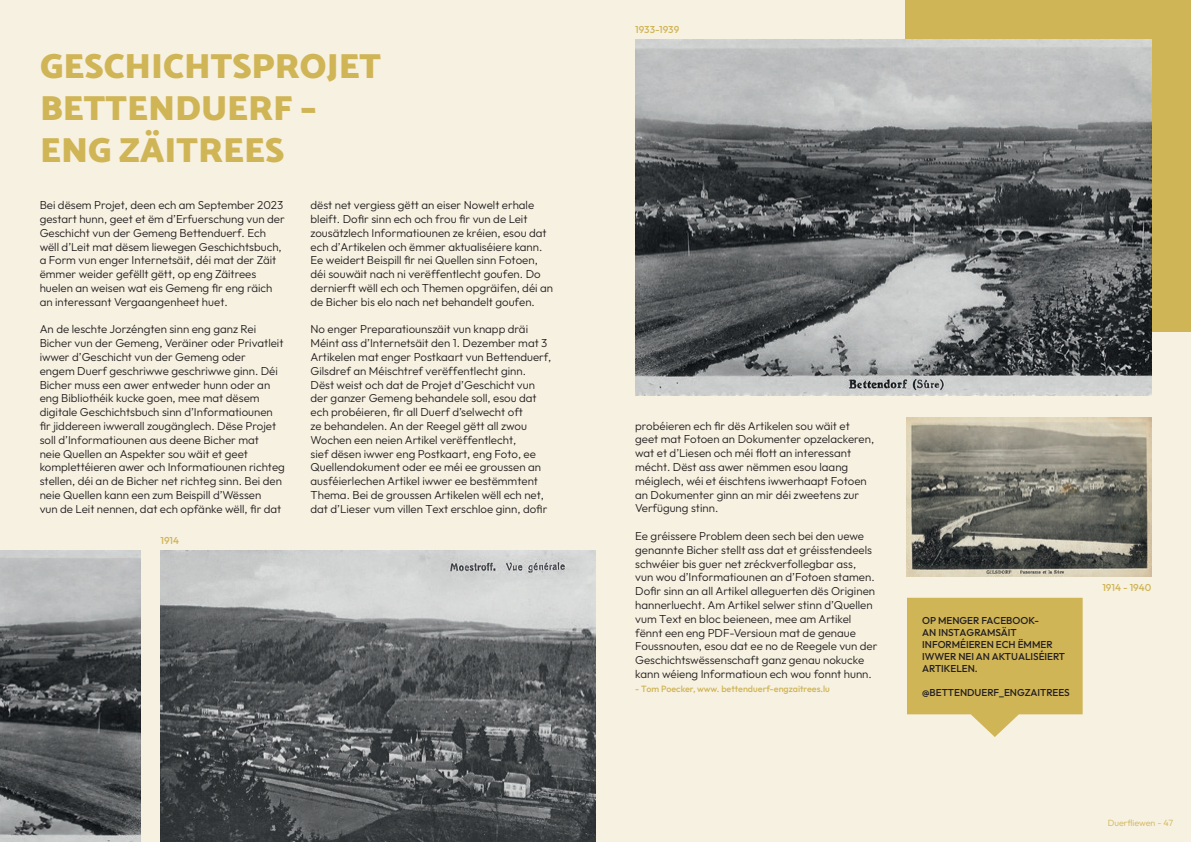
<style>
.page{position:relative;width:1191px;height:842px;background:#fff}
.page>*{position:absolute;margin:0;border:0;box-sizing:border-box;transform-origin:0 0}
.t1{font:900 35px/42px "Catamaran";color:#d0b557}
.t2{font:100 11.5px/13.8px "Outfit";color:#231f20}
.t3{font:100 10px/12px "Outfit";color:#231f20}
.t4{font:100 10px "Outfit";color:#d0b557}
.t5{font:100 9px "Outfit";color:#d0b557}
</style>
<div class="page">
<div style="left:595px;top:0;width:596px;height:842px;background:#f7f1e1"></div>
<div style="left:0;top:0;width:595px;height:842px;background:#f7f1e1"></div>
<div style="left:905px;top:0;width:286px;height:332px;background:#d0b557"></div>
<img style="left:0;top:551px;width:141px;height:291px">
<img style="left:160px;top:551px;width:435px;height:291px">
<svg style="left:907px;top:598px;width:175px;height:139px;background:#d5bd6a"></svg>
<img style="left:906px;top:418px;width:245px;height:158px">
<img style="left:635px;top:40px;width:516px;height:355px">
<p class="t1" style="left:40px;top:45px;width:342px">GESCHICHTSPROJET<br>BETTENDUERF –</p>
<p class="t1" style="left:40px;top:129px;width:245px">ENG ZÄITREES</p>
<p class="t2" style="left:40px;top:198px;width:247px">Bei dësem Projet, deen ech am September 2023 gestart hunn, geet et ëm d’Erfuerschung vun der Geschicht vun der Gemeng Bettenduerf. Ech wëll d’Leit mat dësem liewegen Geschichtsbuch, a Form vun enger Internetsäit, déi mat der Zäit ëmmer weider gefëllt gëtt, op eng Zäitrees huelen an weisen wat eis Gemeng fir eng räich an interessant Vergaangenheet huet.</p>
<p class="t2" style="left:40px;top:323px;width:247px">An de leschte Jorzéngten sinn eng ganz Rei Bicher vun der Gemeng, Veräiner oder Privatleit iwwer d’Geschicht vun der Gemeng oder<br>engem Duerf geschriwwe geschriwwe ginn. Déi Bicher muss een awer entweder hunn oder an eng Bibliothéik kucke goen, mee mat dësem digitale Geschichtsbuch sinn d’Informatiounen fir jiddereen iwwerall zougänglech. Dëse Projet soll d’Informatiounen aus deene Bicher mat<br>neie Quellen an Aspekter sou wäit et geet komplettéieren awer och Informatiounen richteg stellen, déi an de Bicher net richteg sinn. Bei den neie Quellen kann een zum Beispill d’Wëssen<br>vun de Leit nennen, dat ech opfänke wëll, fir dat</p>
<p class="t4" style="left:160px;top:535px;width:20px">1914</p>
<p class="t2" style="left:310px;top:198px;width:244px">dëst net vergiess gëtt an eiser Nowelt erhale bleift. Dofir sinn ech och frou fir vun de Leit zousätzlech Informatiounen ze kréien, esou dat ech d’Artikelen och ëmmer aktualiséiere kann.<br>Ee weidert Beispill fir nei Quellen sinn Fotoen, déi souwäit nach ni verëffentlecht goufen. Do dernierft wëll ech och Themen opgräifen, déi an de Bicher bis elo nach net behandelt goufen.</p>
<p class="t2" style="left:310px;top:323px;width:242px">No enger Preparatiounszäit vun knapp dräi Méint ass d’Internetsäit den 1. Dezember mat 3<br>Artikelen mat enger Postkaart vun Bettenduerf, Gilsdref an Méischtref verëffentlecht ginn.<br>Dëst weist och dat de Projet d’Geschicht vun der ganzer Gemeng behandele soll, esou dat ech probéieren, fir all Duerf d’selwecht oft<br>ze behandelen. An der Reegel gëtt all zwou Wochen een neien Artikel verëffentlecht,<br>sief dësen iwwer eng Postkaart, eng Foto, ee Quellendokument oder ee méi ee groussen an ausféierlechen Artikel iwwer ee bestëmmtent Thema. Bei de groussen Artikelen wëll ech net, dat d’Lieser vum villen Text erschloe ginn, dofir</p>
<p class="t4" style="left:635px;top:23px;width:46px">1933-1939</p>
<p class="t2" style="left:635px;top:419px;width:240px">probéieren ech fir dës Artikelen sou wäit et geet mat Fotoen an Dokumenter opzelackeren, wat et d’Liesen och méi flott an interessant mécht. Dëst ass awer nëmmen esou laang méiglech, wéi et éischtens iwwerhaapt Fotoen an Dokumenter ginn an mir déi zweetens zur Verfügung stinn.</p>
<p class="t2" style="left:635px;top:529px;width:244px">Ee gréissere Problem deen sech bei den uewe genannte Bicher stellt ass dat et gréisstendeels schwéier bis guer net zréckverfollegbar ass,<br>vun wou d’Informatiounen an d’Fotoen stamen.<br>Dofir sinn an all Artikel alleguerten dës Originen hannerluecht. Am Artikel selwer stinn d’Quellen vum Text en bloc beieneen, mee am Artikel fënnt een eng PDF-Versioun mat de genaue Foussnouten, esou dat ee no de Reegele vun der Geschichtswëssenschaft ganz genau nokucke kann wéieng Informatioun ech wou fonnt hunn.</p>
<p class="t5" style="left:635px;top:683px;width:196px">- Tom Poecker, www. bettenduerf-engzaitrees.lu</p>
<p class="t3" style="left:922px;top:614px;width:144px">OP MENGER FACEBOOK-<br>AN INSTAGRAMSÄIT<br>INFORMÉIEREN ECH ËMMER<br>IWWER NEI AN AKTUALISÉIERT<br>ARTIKELEN.</p>
<p class="t3" style="left:922px;top:686px;width:149px">@BETTENDUERF_ENGZAITREES</p>
<p class="t4" style="left:1102px;top:581px;width:50px">1914 - 1940</p>
<p class="t5" style="left:1107px;top:817px;width:67px">Duerfliewen - 47</p>
</div>
